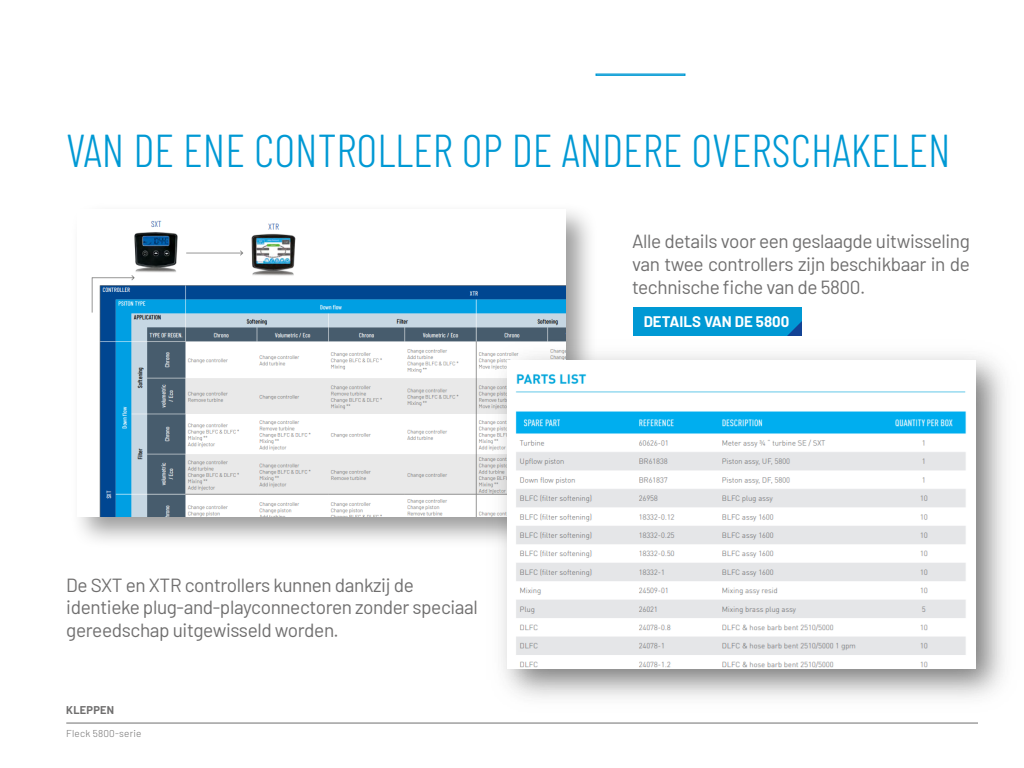
<style>
.page{position:relative;width:1024px;height:768px;background:#fff}
.page>*{position:absolute;margin:0;border:0;box-sizing:border-box;transform-origin:0 0}
.t1{font:300 46px "Barlow Condensed";color:#0099d4}
.t2{font:19px/22.8px "Barlow";letter-spacing:-.02em;color:#706f6f}
.t3{font:700 15px "Barlow";color:#fff}
.t4{font:700 11px "Barlow";letter-spacing:.02em;color:#706f6f}
.t5{font:300 10px "Barlow";letter-spacing:.02em;color:#706f6f}
</style>
<div class="page">
<div style="left:70px;top:202px;width:528px;height:347px;background:#000;opacity:.4"></div>
<img style="left:78px;top:210px;width:488px;height:307px">
<img style="left:483px;top:336px;width:522px;height:362px">
<img style="left:508px;top:361px;width:467px;height:307px">
<div style="left:633px;top:307px;width:169px;height:29px;background:#0099d4"></div>
<svg style="left:787px;top:321px;width:15px;height:15px"></svg>
<div style="left:595px;top:74px;width:90px;height:2px;border:1px solid #0099d4"></div>
<hr style="left:66px;top:723px;width:912px;height:1px;background:#706f6f">
<h1 class="t1" style="left:66px;top:117px;width:886px">VAN DE ENE CONTROLLER OP DE ANDERE OVERSCHAKELEN</h1>
<p class="t2" style="left:66px;top:572px;width:413px">De SXT en XTR controllers kunnen dankzij de identieke plug-and-playconnectoren zonder speciaal gereedschap uitgewisseld worden.</p>
<p class="t4" style="left:66px;top:702px;width:49px">KLEPPEN</p>
<p class="t5" style="left:66px;top:726px;width:77px">Fleck 5800-serie</p>
<p class="t2" style="left:632px;top:228px;width:340px;text-align:justify">Alle details voor een geslaagde uitwisseling van twee controllers zijn beschikbaar in de technische fiche van de 5800.</p>
<p class="t3" style="left:644px;top:310px;width:147px">DETAILS VAN DE 5800</p>
</div>
